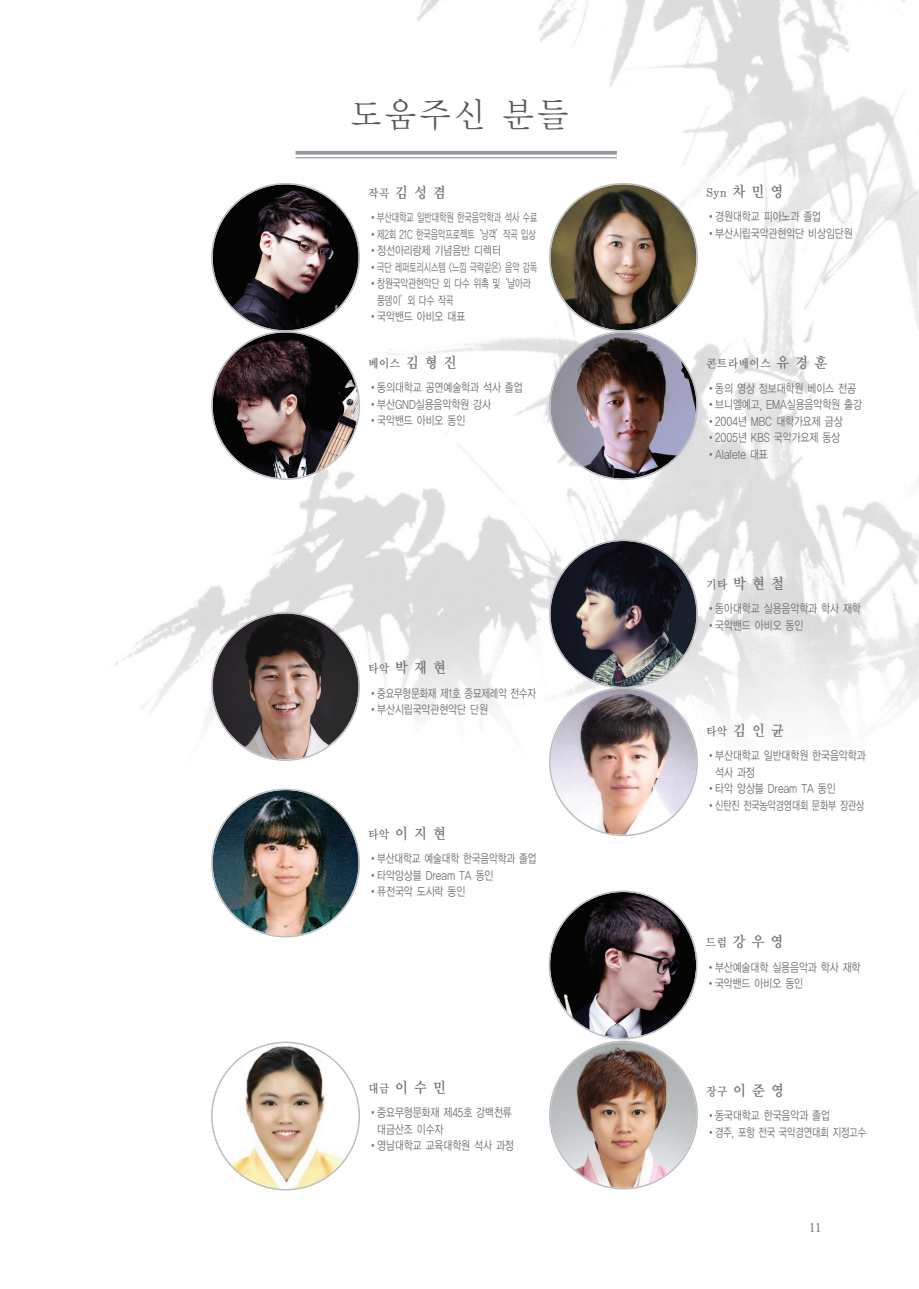
<style>
.page{position:relative;width:919px;height:1289px;background:#fff}
.page>*{position:absolute;margin:0;border:0;box-sizing:border-box;transform-origin:0 0}
.t1{font:34.5px "Y Mj O12";letter-spacing:.05em;color:#57585a;scale:.95 1}
.t2{font:15px "Y Mj O14";letter-spacing:.4em;color:#6c6d70;scale:.9 1}
.t3{font:12px/16.5px "YGO12";letter-spacing:-.075em;color:#6c6d70;scale:.8 1}
.t4{font:12px "Y Mj O14";color:#6c6d70;scale:.9 1}
.t5{font:700 12px "Nanum Myeongjo";color:#6c6d70;scale:.95 1}
.s1{font-size:12px}
.s2{font-size:15px}
</style>
<div class="page">
<img style="left:115px;top:0;width:803px;height:723px">
<svg style="left:211px;top:183px;width:149px;height:297px"></svg>
<svg style="left:211px;top:612px;width:149px;height:149px"></svg>
<img style="left:211px;top:788px;width:149px;height:149px">
<svg style="left:211px;top:1041px;width:149px;height:149px"></svg>
<img style="left:549px;top:183px;width:149px;height:297px">
<img style="left:549px;top:539px;width:149px;height:297px">
<img style="left:548px;top:890px;width:150px;height:299px">
<svg style="left:295px;top:151px;width:322px;height:4px"></svg>
<hr style="left:295px;top:157px;width:322px;height:1px;background:#9a97a2">
<h1 class="t1" style="left:350px;top:93px;width:232px">도움주신 분들</h1>
<p class="t2" style="left:368px;top:183px;width:88px"><span class="s1">작곡</span>김성겸</p>
<p class="t3" style="left:368px;top:209px;width:213px">•부산대학교 일반대학원 한국음악학과 석사 수료</p>
<p class="t3" style="left:368px;top:226px;width:211px">•제2회 21C 한국음악프로젝트‘낭객’작곡 입상</p>
<p class="t3" style="left:368px;top:242px;width:168px">•정선아리랑제 기념음반 디렉터</p>
<p class="t3" style="left:368px;top:259px;width:213px">•극단 레퍼토리시스템 &lt;느낌 극락같은&gt; 음악 감독</p>
<p class="t3" style="left:377px;top:275px;width:194px;text-indent:-9px">•창원국악관현악단 외 다수 위촉 및‘날아라 풍뎅이’외 다수 작곡</p>
<p class="t3" style="left:368px;top:308px;width:124px">•국악밴드 아비오 대표</p>
<p class="t4" style="left:368px;top:355px;width:100px">베이스<span class="s2">김형진</span></p>
<p class="t3" style="left:368px;top:379px;width:195px">•동의대학교 공연예술학과 석사 졸업</p>
<p class="t3" style="left:368px;top:396px;width:156px">•부산GND실용음악학원 강사</p>
<p class="t3" style="left:368px;top:412px;width:124px">•국악밴드 아비오 동인</p>
<p class="t2" style="left:368px;top:658px;width:88px"><span class="s1">타악</span>박재현</p>
<p class="t3" style="left:368px;top:685px;width:212px">•중요무형문화재 제1호 종묘제례악 전수자</p>
<p class="t3" style="left:368px;top:701px;width:152px">•부산시립국악관현악단 단원</p>
<p class="t2" style="left:368px;top:823px;width:88px"><span class="s1">타악</span>이지현</p>
<p class="t3" style="left:368px;top:850px;width:212px">•부산대학교 예술대학 한국음악학과 졸업</p>
<p class="t3" style="left:368px;top:867px;width:159px">•타악앙상블 Dream TA 동인</p>
<p class="t3" style="left:368px;top:883px;width:124px">•퓨전국악 도시락 동인</p>
<p class="t2" style="left:368px;top:1077px;width:88px"><span class="s1">대금</span>이수민</p>
<p class="t3" style="left:377px;top:1104px;width:171px;text-indent:-9px">•중요무형문화재 제45호 강백천류 대금산조 이수자</p>
<p class="t3" style="left:368px;top:1137px;width:184px">•영남대학교 교육대학원 석사 과정</p>
<p class="t4" style="left:706px;top:185px;width:88px">Syn<span class="s2">차민영</span></p>
<p class="t3" style="left:706px;top:209px;width:146px">•경원대학교 피아노과 졸업</p>
<p class="t3" style="left:706px;top:225px;width:185px">•부산시립국악관현악단 비상임단원</p>
<p class="t4" style="left:706px;top:356px;width:136px">콘트라베이스 <span class="s2">유 경 훈</span></p>
<p class="t3" style="left:706px;top:380px;width:189px">•동의 영상 정보대학원 베이스 전공</p>
<p class="t3" style="left:706px;top:396px;width:197px">•브니엘예고, EMA실용음악학원 출강</p>
<p class="t3" style="left:706px;top:413px;width:173px">•2004년 MBC 대학가요제 금상</p>
<p class="t3" style="left:706px;top:429px;width:170px">•2005년 KBS 국악가요제 동상</p>
<p class="t3" style="left:706px;top:446px;width:79px">•Alafete 대표</p>
<p class="t2" style="left:706px;top:573px;width:88px"><span class="s1">기타</span>박현철</p>
<p class="t3" style="left:706px;top:600px;width:195px">•동아대학교 실용음악학과 학사 재학</p>
<p class="t3" style="left:706px;top:617px;width:124px">•국악밴드 아비오 동인</p>
<p class="t2" style="left:706px;top:721px;width:88px"><span class="s1">타악</span>김인균</p>
<p class="t3" style="left:714px;top:747px;width:190px;text-indent:-9px">•부산대학교 일반대학원 한국음악학과 석사 과정</p>
<p class="t3" style="left:706px;top:780px;width:164px">•타악 앙상블 Dream TA 동인</p>
<p class="t3" style="left:706px;top:797px;width:200px">•신탄진 전국농악경영대회 문화부 장관상</p>
<p class="t2" style="left:705px;top:931px;width:88px"><span class="s1">드럼</span>강우영</p>
<p class="t3" style="left:705px;top:958px;width:195px">•부산예술대학 실용음악과 학사 재학</p>
<p class="t3" style="left:705px;top:975px;width:124px">•국악밴드 아비오 동인</p>
<p class="t2" style="left:706px;top:1080px;width:88px"><span class="s1">장구</span>이준영</p>
<p class="t3" style="left:706px;top:1107px;width:157px">•동국대학교 한국음악과 졸업</p>
<p class="t3" style="left:706px;top:1124px;width:202px">•경주, 포항 전국 국악경연대회 지정고수</p>
<p class="t5" style="left:809px;top:1220px;width:14px">11</p>
</div>
